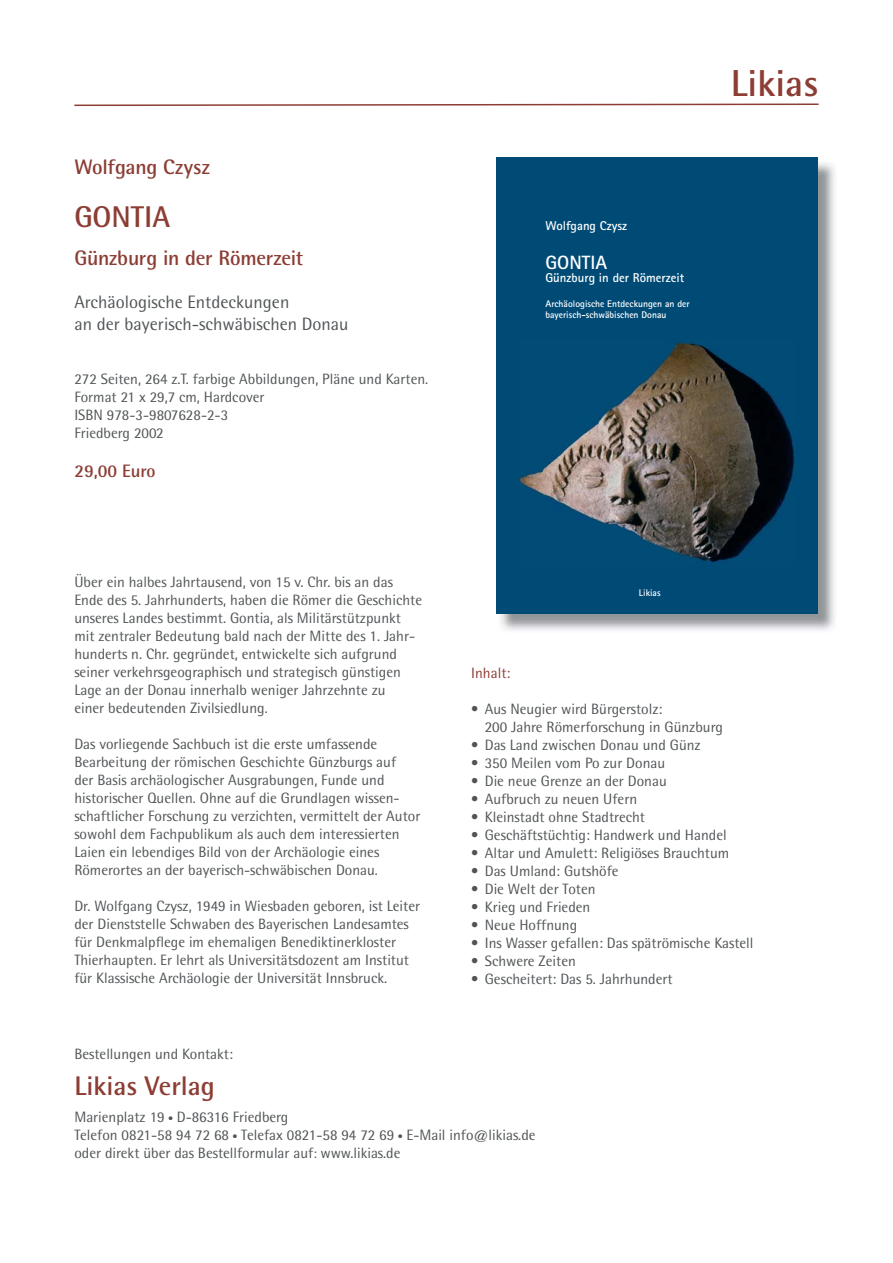
<style>
.page{position:relative;width:893px;height:1263px;background:#fff}
.page>*{position:absolute;margin:0;border:0;box-sizing:border-box;transform-origin:0 0}
.t1{font:700 37.5px "Rotis Semi Sans";color:#8c3d34}
.t2{font:700 30px "Rotis Semi Sans";letter-spacing:-.005em;color:#8c3d34}
.t3{font:700 27px "Rotis Semi Sans";color:#8c3d34}
.t4{font:700 21px "Rotis Semi Sans";letter-spacing:-.01em;color:#8c3d34}
.t5{font:700 19.2px "Rotis Sans Serif";color:#fff}
.t6{font:18px/21.6px "Rotis Semi Sans";color:#505456}
.t7{font:700 18px "Rotis Semi Sans";color:#8c3d34}
.t8{font:15px/18px "Rotis Semi Sans";color:#505456}
.t9{font:15px "Rotis Semi Sans";color:#8c3d34}
.t10{font:700 12.9px "Rotis Sans Serif";color:#fff}
.t11{font:700 9.6px/10.2px "Rotis Sans Serif";color:#fff}
.s1{font-weight:300}
.s2{font-weight:300;font-size:10.5px}
.s3{font-size:13.5px}
</style>
<div class="page">
<svg style="left:74px;top:103px;width:745px;height:4px"></svg>
<img style="left:500px;top:160px;width:335px;height:471px">
<div style="left:496px;top:158px;width:321px;height:456px;background:#004b76"></div>
<img style="left:519px;top:342px;width:276px;height:223px">
<h3 class="t4" style="left:74px;top:159px;width:137px">Wolfgang Czysz</h3>
<h2 class="t2" style="left:74px;top:206px;width:97px">GONTIA</h2>
<h3 class="t4" style="left:74px;top:250px;width:230px">Günzburg in der Römerzeit</h3>
<p class="t6" style="left:74px;top:293px;width:276px">Archäologische Entdeckungen<br>an der bayerisch-schwäbischen Donau</p>
<p class="t8" style="left:74px;top:371px;width:355px">272 Seiten, 264 z.T. farbige Abbildungen, Pläne und Karten.<br>Format 21 x 29,7 cm, Hardcover<br>ISBN 978-3-9807628-2-3<br>Friedberg 2002</p>
<p class="t7" style="left:74px;top:465px;width:83px">29,00 Euro</p>
<p class="t8" style="left:74px;top:574px;width:349px">Über ein halbes Jahrtausend, von 15 v. Chr. bis an das Ende des 5. Jahrhunderts, haben die Römer die Geschichte unseres Landes bestimmt. Gontia, als Militärstützpunkt mit zentraler Bedeutung bald nach der Mitte des 1. Jahr&shy;hunderts n. Chr. gegründet, entwickelte sich aufgrund seiner verkehrsgeographisch und strategisch günstigen Lage an der Donau innerhalb weniger Jahrzehnte zu<br>einer bedeutenden Zivilsiedlung.</p>
<p class="t8" style="left:74px;top:736px;width:347px">Das vorliegende Sachbuch ist die erste umfassende Bearbeitung der römischen Geschichte Günzburgs auf<br>der Basis archäologischer Ausgrabungen, Funde und historischer Quellen. Ohne auf die Grundlagen wissen&shy;schaftlicher Forschung zu verzichten, vermittelt der Autor sowohl dem Fachpublikum als auch dem interessierten Laien ein lebendiges Bild von der Archäologie eines Römerortes an der bayerisch-schwäbischen Donau.</p>
<p class="t8" style="left:74px;top:898px;width:347px">Dr. Wolfgang Czysz, 1949 in Wiesbaden geboren, ist Leiter der Dienststelle Schwaben des Bayerischen Landesamtes für Denkmalpflege im ehemaligen Benediktinerkloster Thierhaupten. Er lehrt als Universitätsdozent am Institut für Klassische Archäologie der Universität Innsbruck.</p>
<h1 class="t1" style="left:731px;top:70px;width:89px">Likias</h1>
<p class="t10" style="left:545px;top:221px;width:83px">Wolfgang Czysz</p>
<p class="t5" style="left:545px;top:256px;width:63px">GONTIA</p>
<p class="t10" style="left:545px;top:273px;width:140px">Günzburg in der Römerzeit</p>
<p class="t11" style="left:545px;top:300px;width:146px">Archäologische Entdeckungen an der bayerisch-schwäbischen Donau</p>
<p class="t11" style="left:639px;top:588px;width:23px">Likias</p>
<p class="t11" style="left:646px;top:589px;width:23px">L kias</p>
<p class="t9" style="left:471px;top:668px;width:41px">Inhalt:</p>
<p class="t8" style="left:485px;top:701px;width:240px;text-indent:-14px"><span class="s1">•</span> Aus Neugier wird Bürgerstolz:<br>200 Jahre Römerforschung in Günzburg</p>
<p class="t8" style="left:471px;top:737px;width:231px"><span class="s1">•</span> Das Land zwischen Donau und Günz</p>
<p class="t8" style="left:471px;top:755px;width:195px"><span class="s1">•</span> 350 Meilen vom Po zur Donau</p>
<p class="t8" style="left:471px;top:773px;width:197px"><span class="s1">•</span> Die neue Grenze an der Donau</p>
<p class="t8" style="left:471px;top:791px;width:167px"><span class="s1">•</span> Aufbruch zu neuen Ufern</p>
<p class="t8" style="left:471px;top:809px;width:175px"><span class="s1">•</span> Kleinstadt ohne Stadtrecht</p>
<p class="t8" style="left:471px;top:827px;width:257px"><span class="s1">•</span> Geschäftstüchtig: Handwerk und Handel</p>
<p class="t8" style="left:471px;top:845px;width:259px"><span class="s1">•</span> Altar und Amulett: Religiöses Brauchtum</p>
<p class="t8" style="left:471px;top:863px;width:149px"><span class="s1">•</span> Das Umland: Gutshöfe</p>
<p class="t8" style="left:471px;top:881px;width:126px"><span class="s1">•</span> Die Welt der Toten</p>
<p class="t8" style="left:471px;top:899px;width:121px"><span class="s1">•</span> Krieg und Frieden</p>
<p class="t8" style="left:471px;top:917px;width:107px"><span class="s1">•</span> Neue Hoffnung</p>
<p class="t8" style="left:471px;top:935px;width:284px"><span class="s1">•</span> Ins Wasser gefallen: Das spätrömische Kastell</p>
<p class="t8" style="left:471px;top:953px;width:106px"><span class="s1">•</span> Schwere Zeiten</p>
<p class="t8" style="left:471px;top:971px;width:203px"><span class="s1">•</span> Gescheitert: Das 5. Jahrhundert</p>
<p class="t8" style="left:74px;top:1046px;width:160px">Bestellungen und Kontakt:</p>
<h3 class="t3" style="left:74px;top:1077px;width:142px">Likias Verlag</h3>
<p class="t8" style="left:74px;top:1109px;width:463px">Marienplatz 19 <span class="s2">•</span> D-86316 Friedberg<br>Telefon 0821-58 94 72 68 <span class="s2">•</span> Telefax 0821-58 94 72 69 <span class="s2">•</span> E-Mail info@likias.de oder direkt über das Bestellformular auf<span class="s3">:</span> www.likias.de</p>
</div>
